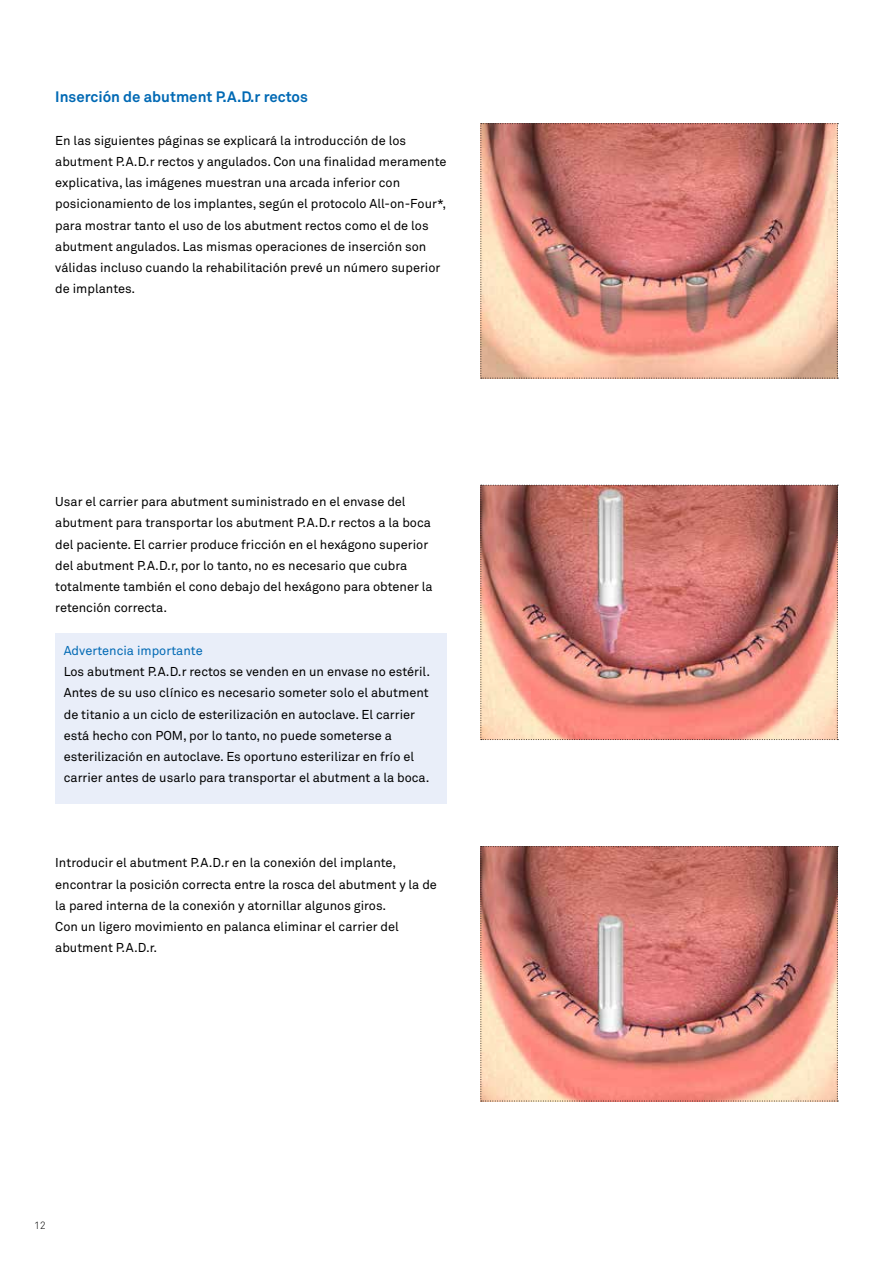
<style>
.page{position:relative;width:893px;height:1263px;background:#fff}
.page>*{position:absolute;margin:0;border:0;box-sizing:border-box;transform-origin:0 0}
.t1{font:700 15px "Akkurat Pro";color:#0069b4}
.t2{font:12.75px/21.3px "Akkurat Pro";color:#000}
.t3{font:12.75px "Akkurat Pro";color:#0069b4}
.t4{font:10.5px "Akkurat Light Pro";color:#000}
</style>
<div class="page">
<img style="left:480px;top:123px;width:358px;height:256px">
<img style="left:480px;top:485px;width:358px;height:255px">
<img style="left:480px;top:846px;width:358px;height:256px">
<div style="left:55px;top:634px;width:391px;height:170px;background:#e9eef9"></div>
<p class="t1" style="left:55px;top:87px;width:254px">Inserción de abutment P.A.D.r rectos</p>
<p class="t2" style="left:55px;top:130px;width:393px">En las siguientes páginas se explicará la introducción de los abutment P.A.D.r rectos y angulados. Con una finalidad meramente explicativa, las imágenes muestran una arcada inferior con posicionamiento de los implantes, según el protocolo All-on-Four*, para mostrar tanto el uso de los abutment rectos como el de los abutment angulados. Las mismas operaciones de inserción son válidas incluso cuando la rehabilitación prevé un número superior de implantes.</p>
<p class="t2" style="left:55px;top:491px;width:379px">Usar el carrier para abutment suministrado en el envase del abutment para transportar los abutment P.A.D.r rectos a la boca del paciente. El carrier produce fricción en el hexágono superior del abutment P.A.D.r, por lo tanto, no es necesario que cubra totalmente también el cono debajo del hexágono para obtener la retención correcta.</p>
<p class="t3" style="left:64px;top:643px;width:140px">Advertencia importante</p>
<p class="t2" style="left:64px;top:661px;width:368px">Los abutment P.A.D.r rectos se venden en un envase no estéril.<br>Antes de su uso clínico es necesario someter solo el abutment de titanio a un ciclo de esterilización en autoclave. El carrier está hecho con POM, por lo tanto, no puede someterse a esterilización en autoclave. Es oportuno esterilizar en frío el carrier antes de usarlo para transportar el abutment a la boca.</p>
<p class="t2" style="left:55px;top:853px;width:383px">Introducir el abutment P.A.D.r en la conexión del implante, encontrar la posición correcta entre la rosca del abutment y la de la pared interna de la conexión y atornillar algunos giros.<br>Con un ligero movimiento en palanca eliminar el carrier del abutment P.A.D.r.</p>
<p class="t4" style="left:34px;top:1219px;width:13px">12</p>
</div>
